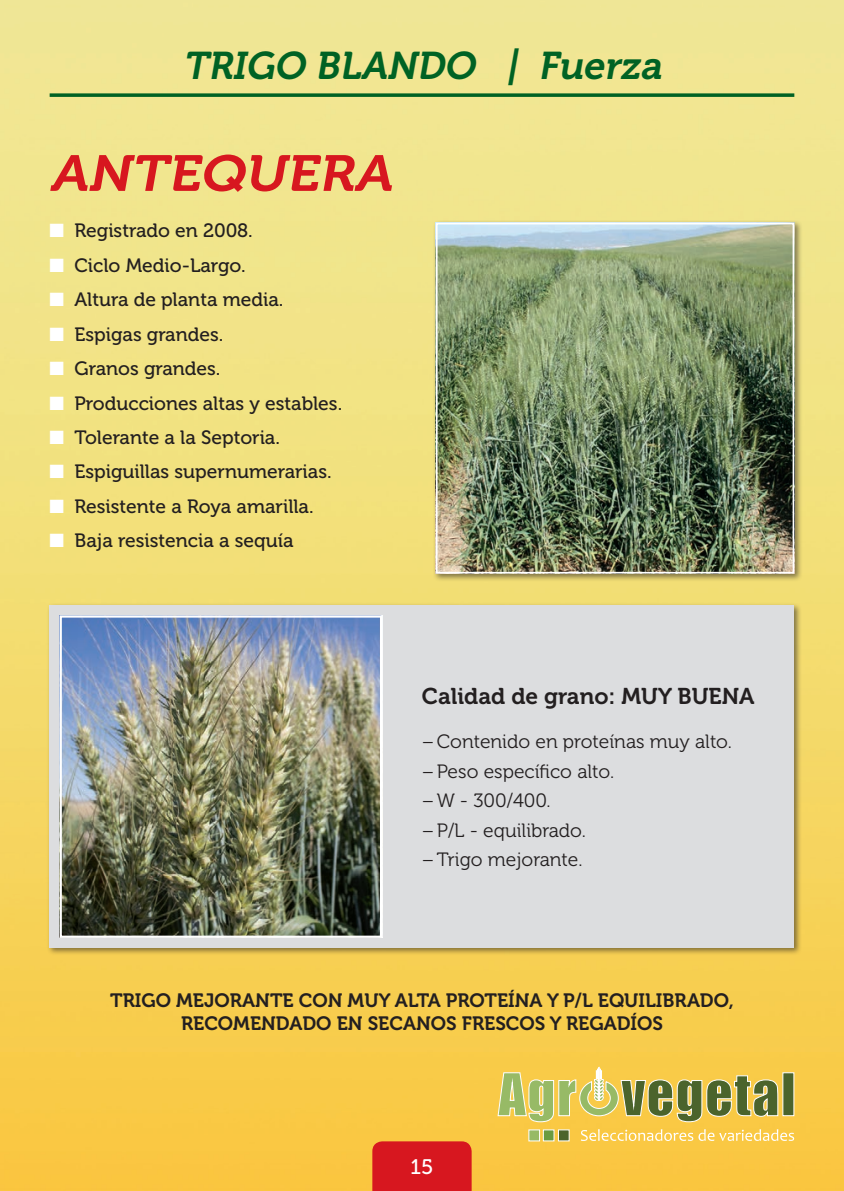
<style>
.page{position:relative;width:844px;height:1191px;background:#fff}
.page>*{position:absolute;margin:0;border:0;box-sizing:border-box;transform-origin:0 0}
.t1{font:italic 50.4px "Museo 700";color:#d7171f;scale:1.11 1}
.t2{font:italic 38.5px "Museo 700";color:#006224}
.t3{font:22.75px "Museo 700";color:#231f20}
.t4{font:21px "Museo 500";color:#fff}
.t5{font:19.25px "Museo 500";color:#231f20}
.t6{font:19.25px "Museo 300";color:#231f20}
.t7{font:19.25px/22.8px "Museo 700";color:#231f20;text-align:center}
.s1{color:#fff}
</style>
<div class="page">
<img style="left:0;top:0;width:843px;height:1191px">
<div style="left:372px;top:1141px;width:99px;height:50px;background:#d7171f"></div>
<svg style="left:580px;top:1129px;width:214px;height:12px;background:#fad571"></svg>
<div style="left:542px;top:1129px;width:12px;height:12px;background:#6a9b40;border:1px solid #fff"></div>
<div style="left:558px;top:1129px;width:11px;height:12px;background:#4b642c;border:1px solid #fff"></div>
<div style="left:528px;top:1129px;width:12px;height:12px;background:#97ba66;border:1px solid #fff"></div>
<div style="left:782px;top:1072px;width:12px;height:44px;background:#4b642c"></div>
<svg style="left:497px;top:1066px;width:281px;height:56px;background:#c2b65b"></svg>
<svg style="left:50px;top:93px;width:744px;height:4px;background:#1d7131"></svg>
<div style="left:47px;top:602px;width:754px;height:354px;background:#231f20;opacity:.55"></div>
<div style="left:50px;top:605px;width:744px;height:342px;background:#dcdddf"></div>
<div style="left:432px;top:220px;width:370px;height:361px;background:#231f20;opacity:.55"></div>
<img style="left:438px;top:226px;width:353px;height:344px">
<div style="left:435px;top:223px;width:359px;height:350px;border:2px solid #fff"></div>
<img style="left:63px;top:618px;width:316px;height:317px">
<div style="left:60px;top:615px;width:322px;height:323px;border:2px solid #fff"></div>
<p class="t2" style="left:183px;top:44px;width:487px">TRIGO BLANDO | Fuerza</p>
<p class="t1" style="left:50px;top:145px;width:319px">ANTEQUERA</p>
<p class="t5" style="left:50px;top:220px;width:205px"><span class="s1">■</span> Registrado en 2008.</p>
<p class="t5" style="left:50px;top:255px;width:197px"><span class="s1">■</span> Ciclo Medio-Largo.</p>
<p class="t5" style="left:50px;top:289px;width:235px"><span class="s1">■</span> Altura de planta media.</p>
<p class="t5" style="left:50px;top:323px;width:175px"><span class="s1">■</span> Espigas grandes.</p>
<p class="t5" style="left:50px;top:358px;width:172px"><span class="s1">■</span> Granos grandes.</p>
<p class="t5" style="left:50px;top:392px;width:294px"><span class="s1">■</span> Producciones altas y estables.</p>
<p class="t5" style="left:50px;top:427px;width:232px"><span class="s1">■</span> Tolerante a la Septoria.</p>
<p class="t5" style="left:50px;top:461px;width:283px"><span class="s1">■</span> Espiguillas supernumerarias.</p>
<p class="t5" style="left:50px;top:495px;width:265px"><span class="s1">■</span> Resistente a Roya amarilla.</p>
<p class="t5" style="left:50px;top:530px;width:245px"><span class="s1">■</span> Baja resistencia a sequía</p>
<p class="t3" style="left:422px;top:683px;width:334px">Calidad de grano: MUY BUENA</p>
<p class="t6" style="left:422px;top:731px;width:311px">–Contenido en proteínas muy alto.</p>
<p class="t6" style="left:422px;top:761px;width:194px">–Peso específico alto.</p>
<p class="t6" style="left:422px;top:790px;width:130px">–W - 300/400.</p>
<p class="t6" style="left:422px;top:820px;width:165px">–P/L - equilibrado.</p>
<p class="t6" style="left:422px;top:849px;width:162px">–Trigo mejorante.</p>
<p class="t7" style="left:110px;top:989px;width:625px">TRIGO MEJORANTE CON MUY ALTA PROTEÍNA Y P/L EQUILIBRADO,<br>RECOMENDADO EN SECANOS FRESCOS Y REGADÍOS</p>
<p class="t4" style="left:410px;top:1155px;width:24px">15</p>
</div>
